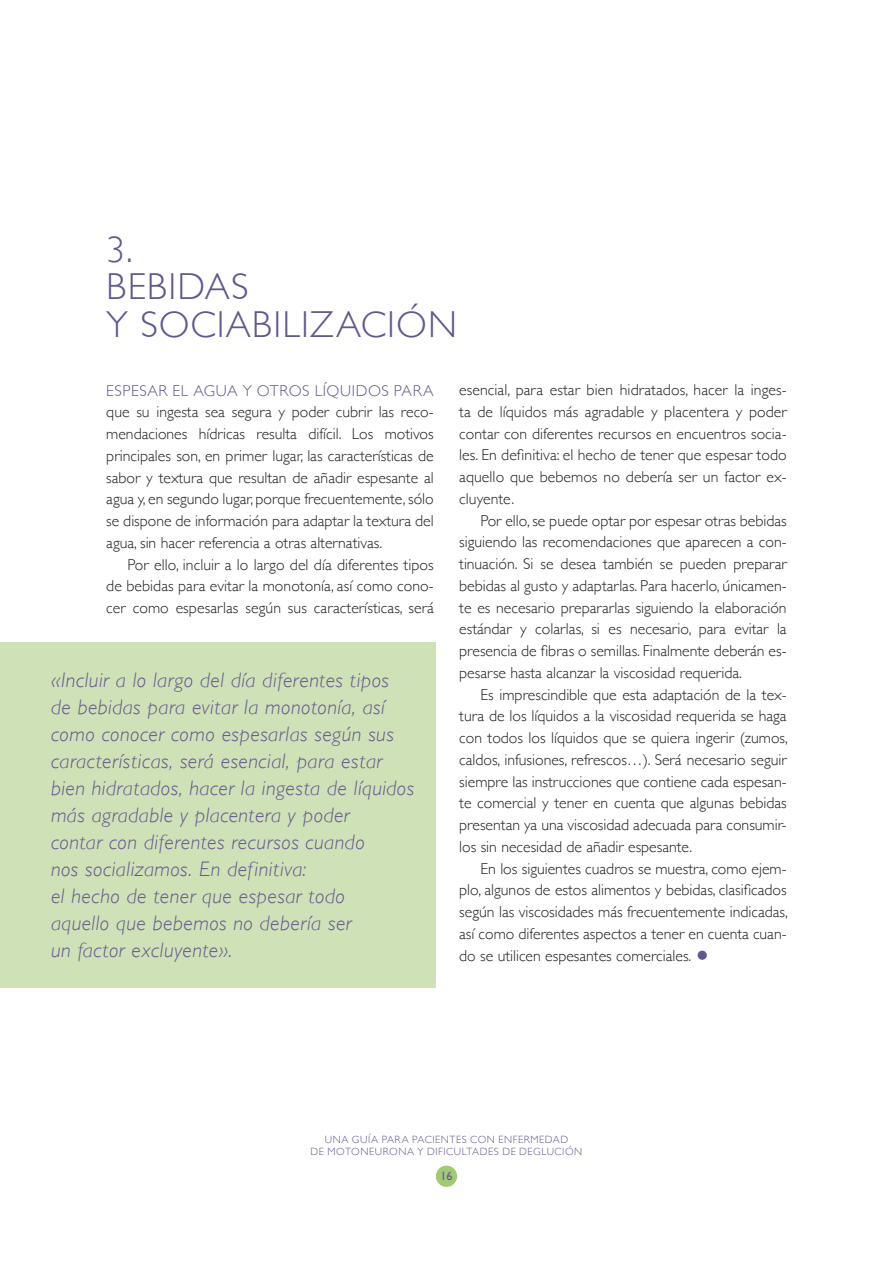
<style>
.page{position:relative;width:893px;height:1263px;background:#fff}
.page>*{position:absolute;margin:0;border:0;box-sizing:border-box;transform-origin:0 0}
.t1{font:300 37.5px/37.5px "Gill Sans";letter-spacing:.03em;color:#64568f}
.t2{font:italic 300 21px/27px "Gill Sans";letter-spacing:.025em;color:#64568f}
.t3{font:300 15.75px/21.8px "Gill Sans";color:#231f20;text-align:justify}
.t4{font:300 15.75px "Gill Sans";letter-spacing:.035em;color:#64568f}
.t5{font:12px "Gill Sans";color:#64568f}
.t6{font:300 10.5px/12.6px "Gill Sans";letter-spacing:.055em;color:#64568f;text-align:center}
.s1{color:#64568f}
</style>
<div class="page">
<div style="left:436px;top:1165px;width:21px;height:22px;background:#a3c876;border-radius:50%"></div>
<div style="left:0;top:642px;width:436px;height:346px;background:#cfe1b6"></div>
<h1 class="t1" style="left:106px;top:229px;width:352px">3.<br>BEBIDAS<br>Y SOCIABILIZACIÓN</h1>
<p class="t4" style="left:106px;top:378px;width:329px">ESPESAR EL AGUA Y OTROS LÍQUIDOS PARA</p>
<p class="t3" style="left:106px;top:400px;width:329px">que su ingesta sea segura y poder cubrir las reco&shy;mendaciones hídricas resulta difícil. Los motivos principales son, en primer lugar, las características de sabor y textura que resultan de añadir espesante al agua y, en segundo lugar, porque frecuentemente, sólo se dispone de información para adaptar la textura del agua, sin hacer referencia a otras alternativas.</p>
<p class="t3" style="left:106px;top:553px;width:329px;text-indent:21px">Por ello, incluir a lo largo del día diferentes tipos de bebidas para evitar la monotonía, así como cono&shy;cer como espesarlas según sus características, será</p>
<p class="t2" style="left:51px;top:667px;width:365px">«Incluir a lo largo del día diferentes tipos<br>de bebidas para evitar la monotonía, así como conocer como espesarlas según sus características, será esencial, para estar bien hidratados, hacer la ingesta de líquidos más agradable y placentera y poder<br>contar con diferentes recursos cuando<br>nos socializamos. En definitiva:<br>el hecho de tener que espesar todo<br>aquello que bebemos no debería ser<br>un factor excluyente».</p>
<p class="t3" style="left:459px;top:378px;width:329px">esencial, para estar bien hidratados, hacer la inges&shy;ta de líquidos más agradable y placentera y poder contar con diferentes recursos en encuentros socia&shy;les. En definitiva: el hecho de tener que espesar todo aquello que bebemos no debería ser un factor ex&shy;cluyente.</p>
<p class="t3" style="left:459px;top:509px;width:329px;text-indent:21px">Por ello, se puede optar por espesar otras bebidas siguiendo las recomendaciones que aparecen a con&shy;tinuación. Si se desea también se pueden preparar bebidas al gusto y adaptarlas. Para hacerlo, únicamen&shy;te es necesario prepararlas siguiendo la elaboración estándar y colarlas, si es necesario, para evitar la presencia de fibras o semillas. Finalmente deberán es&shy;pesarse hasta alcanzar la viscosidad requerida.</p>
<p class="t3" style="left:459px;top:683px;width:330px;text-indent:21px">Es imprescindible que esta adaptación de la tex&shy;tura de los líquidos a la viscosidad requerida se haga con todos los líquidos que se quiera ingerir (zumos, caldos, infusiones, refrescos…). Será necesario seguir siempre las instrucciones que contiene cada espesan&shy;te comercial y tener en cuenta que algunas bebidas presentan ya una viscosidad adecuada para consumir&shy;los sin necesidad de añadir espesante.</p>
<p class="t3" style="left:459px;top:857px;width:330px;text-indent:21px">En los siguientes cuadros se muestra, como ejem&shy;plo, algunos de estos alimentos y bebidas, clasificados según las viscosidades más frecuentemente indicadas, así como diferentes aspectos a tener en cuenta cuan&shy;do se utilicen espesantes comerciales. <span class="s1">●</span></p>
<p class="t6" style="left:311px;top:1132px;width:273px">UNA GUÍA PARA PACIENTES CON ENFERMEDAD<br>DE MOTONEURONA Y DIFICULTADES DE DEGLUCIÓN</p>
<p class="t5" style="left:441px;top:1169px;width:13px">16</p>
</div>
